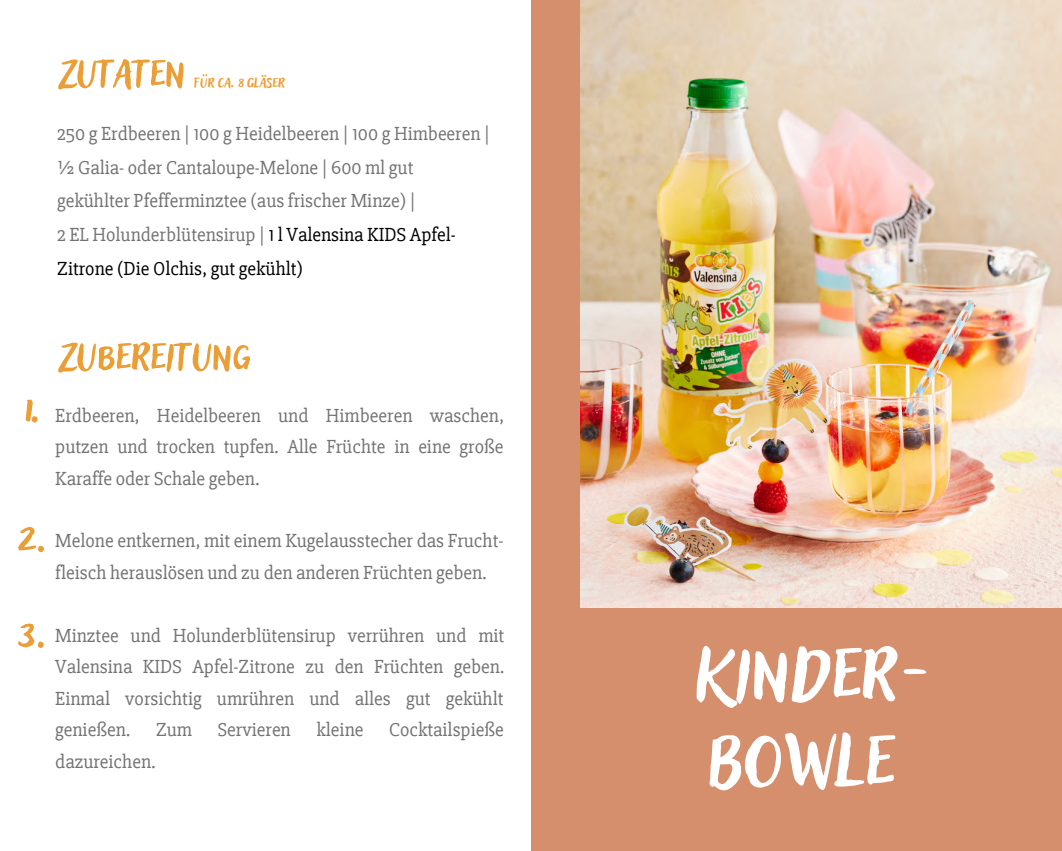
<style>
.page{position:relative;width:1062px;height:851px;background:#fff}
.page>*{position:absolute;margin:0;border:0;box-sizing:border-box;transform-origin:0 0}
.t1{font:97.35px "Adlery Pro Blockletter";color:#fff}
.t2{font:51px "Adlery Pro Blockletter";color:#ec9e36}
.t3{font:19.5px/31.5px "Slabo 27 px";color:#737373}
.t4{font:19.5px/33.8px "Slabo 27 px";color:#000}
.t5{font:18px "Adlery Pro Blockletter";color:#ec9e36}
.s1{color:#737373}
</style>
<div class="page">
<div style="left:531px;top:0;width:531px;height:850px;background:#d68f6d"></div>
<img style="left:580px;top:0;width:481px;height:607px">
<p class="t2" style="left:57px;top:38px;width:129px">Zutaten</p>
<p class="t5" style="left:194px;top:70px;width:93px">Für ca. 8 Gläser</p>
<p class="t3" style="left:57px;top:117px;width:434px;line-height:33.8px">250 g Erdbeeren | 100 g Heidelbeeren | 100 g Himbeeren | ½ Galia- oder Cantaloupe-Melone | 600 ml gut</p>
<p class="t3" style="left:57px;top:185px;width:360px">gekühlter Pfefferminztee (aus frischer Minze) |</p>
<p class="t4" style="left:57px;top:218px;width:400px"><span class="s1">2 EL Holunderblütensirup |</span> 1 l Valensina KIDS Apfel-<br>Zitrone (Die Olchis, gut gekühlt)</p>
<p class="t2" style="left:23px;top:374px;width:20px">1.</p>
<p class="t2" style="left:57px;top:321px;width:195px">Zubereitung</p>
<p class="t3" style="left:55px;top:399px;width:450px;text-align:justify">Erdbeeren, Heidelbeeren und Himbeeren waschen, putzen und trocken tupfen. Alle Früchte in eine große Karaffe oder Schale geben.</p>
<p class="t2" style="left:17px;top:504px;width:33px">2.</p>
<p class="t3" style="left:55px;top:525px;width:450px">Melone entkernen, mit einem Kugelausstecher das Frucht&shy;fleisch herauslösen und zu den anderen Früchten geben.</p>
<p class="t2" style="left:17px;top:599px;width:32px">3.</p>
<p class="t3" style="left:55px;top:620px;width:451px;text-align:justify">Minztee und Holunderblütensirup verrühren und mit Valensina KIDS Apfel-Zitrone zu den Früchten geben.<br>Einmal vorsichtig umrühren und alles gut gekühlt genießen.</p>
<p class="t3" style="left:156px;top:714px;width:38px">Zum</p>
<p class="t3" style="left:218px;top:714px;width:74px">Servieren</p>
<p class="t3" style="left:317px;top:714px;width:48px">kleine</p>
<p class="t3" style="left:389px;top:714px;width:116px">Cocktailspieße</p>
<p class="t3" style="left:55px;top:746px;width:102px">dazureichen.</p>
<p class="t1" style="left:695px;top:606px;width:245px">Kinder-</p>
<p class="t1" style="left:708px;top:693px;width:188px">Bowle</p>
</div>
